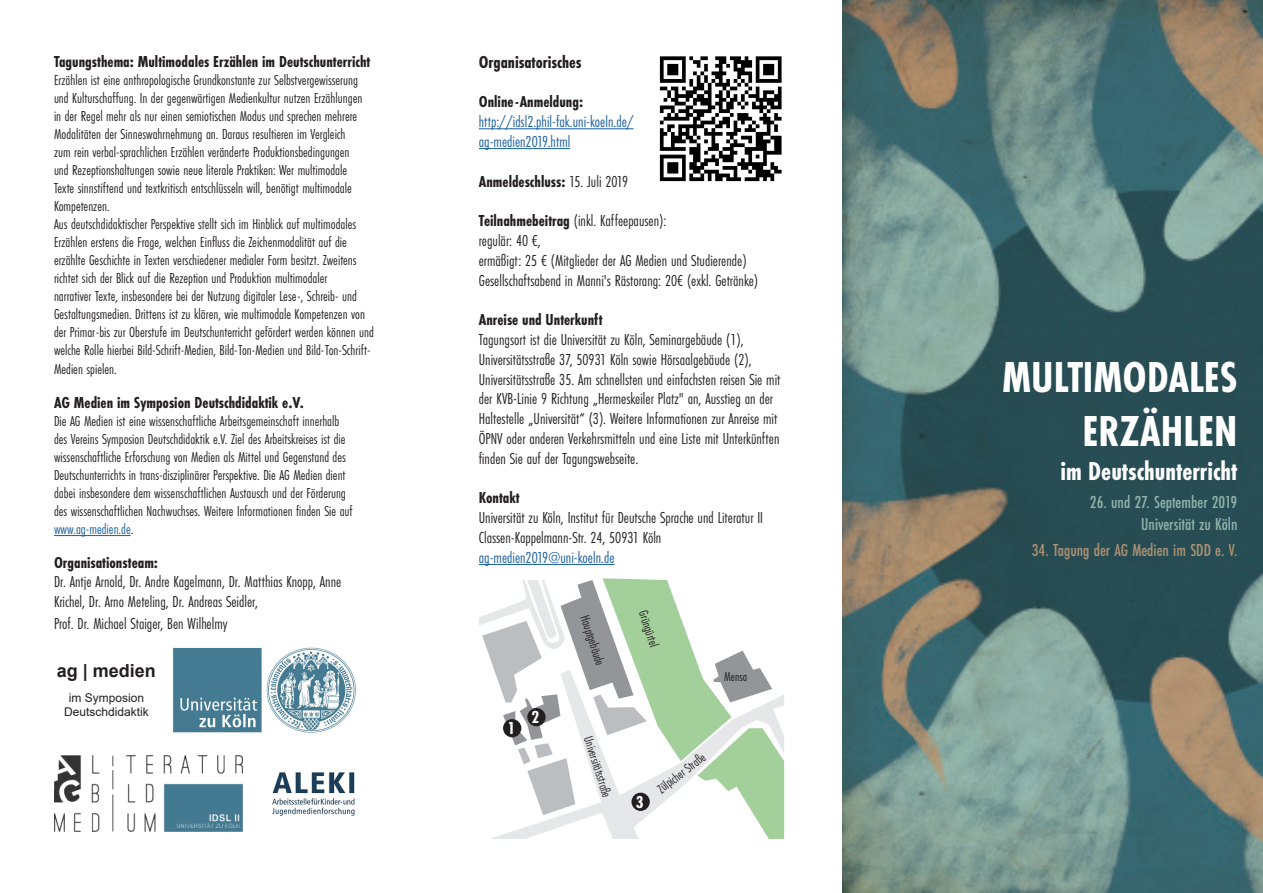
<style>
.page{position:relative;width:1263px;height:893px;background:#fff}
.page>*{position:absolute;margin:0;border:0;box-sizing:border-box;transform-origin:0 0}
.t1{font:700 45px "Futura PT Cond";color:#fff}
.t2{font:700 27px "Futura PT Cond";color:#fff}
.t3{font:500 18px "Futura PT Cond";color:#91b3ac}
.t4{font:500 18px "Futura PT Cond";color:#ad9274}
.t5{font:700 18px "Futura PT Cond";color:#231f20}
.t6{font:700 18px "Arial";color:#231f20}
.t7{font:700 18px "Futura PT Cond";color:#fff}
.t8{font:16.5px/19.8px "Futura PT Cond";color:#231f20}
.t9{font:700 16.5px "Futura PT Cond";color:#231f20}
.t10{font:16.5px/19.8px "Futura PT Cond";color:#175d9e}
.t11{font:15px/18px "Futura PT Cond";color:#231f20}
.t12{font:13.5px "Futura PT Cond";color:#231f20}
.t13{font:12px/14.4px "Arial";color:#231f20;text-align:center}
.s1{color:#175d9e}
.s2{font-weight:400}
.s3{font-weight:700}
</style>
<div class="page">
<img style="left:842px;top:0;width:421px;height:893px">
<hr style="left:479px;top:128px;width:154px;height:1px;background:#175d9e">
<hr style="left:479px;top:148px;width:91px;height:1px;background:#175d9e">
<hr style="left:479px;top:564px;width:135px;height:1px;background:#175d9e">
<img style="left:272px;top:772px;width:83px;height:44px">
<img style="left:172px;top:647px;width:184px;height:86px">
<img style="left:54px;top:755px;width:188px;height:76px">
<img style="left:659px;top:56px;width:123px;height:126px">
<hr style="left:54px;top:535px;width:77px;height:1px;background:#175d9e">
<svg style="left:479px;top:578px;width:305px;height:261px"></svg>
<div style="left:503px;top:719px;width:18px;height:18px;background:#231f20;border-radius:50%"></div>
<div style="left:527px;top:708px;width:19px;height:18px;background:#231f20;border-radius:50%"></div>
<div style="left:631px;top:793px;width:19px;height:18px;background:#231f20;border-radius:50%"></div>
<p class="t9" style="left:54px;top:52px;width:318px">Tagungsthema: Multimodales Erzählen im Deutschunterricht</p>
<p class="t11" style="left:54px;top:71px;width:310px">Erzählen ist eine anthropologische Grundkonstante zur Selbstvergewisserung und Kulturschaffung. In der gegenwärtigen Medienkultur nutzen Erzählungen in der Regel mehr als nur einen semiotischen Modus und sprechen mehrere Modalitäten der Sinneswahrnehmung an. Daraus resultieren im Vergleich zum rein verbal-sprachlichen Erzählen veränderte Produktionsbedingungen und Rezeptionshaltungen sowie neue literale Praktiken: Wer multimodale Texte sinnstiftend und textkritisch entschlüsseln will, benötigt multimodale Kompetenzen.</p>
<p class="t11" style="left:54px;top:215px;width:321px">Aus deutschdidaktischer Perspektive stellt sich im Hinblick auf multimodales Erzählen erstens die Frage, welchen Einfluss die Zeichenmodalität auf die erzählte Geschichte in Texten verschiedener medialer Form besitzt. Zweitens richtet sich der Blick auf die Rezeption und Produktion multimodaler<br>narrativer Texte, insbesondere bei der Nutzung digitaler Lese-, Schreib- und Gestaltungsmedien. Drittens ist zu klären, wie multimodale Kompetenzen von der Primar-bis zur Oberstufe im Deutschunterricht gefördert werden können und welche Rolle hierbei Bild-Schrift-Medien, Bild-Ton-Medien und Bild-Ton-Schrift-</p>
<p class="t11" style="left:54px;top:360px;width:64px">Medien spielen.</p>
<p class="t9" style="left:54px;top:393px;width:251px">AG Medien im Symposion Deutschdidaktik e.V.</p>
<p class="t11" style="left:54px;top:412px;width:300px">Die AG Medien ist eine wissenschaftliche Arbeitsgemeinschaft innerhalb des Vereins Symposion Deutschdidaktik e.V. Ziel des Arbeitskreises ist die wissenschaftliche Erforschung von Medien als Mittel und Gegenstand des Deutschunterrichts in trans-disziplinärer Perspektive. Die AG Medien dient dabei insbesondere dem wissenschaftlichen Austausch und der Förderung des wissenschaftlichen Nachwuchses. Weitere Informationen finden Sie auf <span class="s1">www.ag-medien.de</span>.</p>
<p class="t9" style="left:54px;top:552px;width:106px">Organisationsteam:</p>
<p class="t8" style="left:54px;top:572px;width:289px">Dr. Antje Arnold, Dr. Andre Kagelmann, Dr. Matthias Knopp, Anne<br>Krichel, Dr. Arno Meteling, Dr. Andreas Seidler,</p>
<p class="t8" style="left:54px;top:613px;width:175px">Prof. Dr. Michael Staiger, Ben Wilhelmy</p>
<p class="t6" style="left:57px;top:658px;width:101px">ag | medien</p>
<p class="t13" style="left:64px;top:690px;width:86px">im Symposion<br>Deutschdidaktik</p>
<p class="t5" style="left:479px;top:51px;width:104px">Organisatorisches</p>
<p class="t9" style="left:479px;top:92px;width:106px">Online-Anmeldung:</p>
<p class="t10" style="left:479px;top:112px;width:156px">http://idsl2.phil-fak.uni-koeln.de/ ag-medien2019.html</p>
<p class="t9" style="left:479px;top:172px;width:151px">Anmeldeschluss: <span class="s2">15. Juli 2019</span></p>
<p class="t8" style="left:479px;top:211px;width:189px"><span class="s3">Teilnahmebeitrag</span> (inkl. Kaffeepausen):</p>
<p class="t8" style="left:479px;top:231px;width:64px">regulär: 40 €,</p>
<p class="t8" style="left:479px;top:250px;width:269px">ermäßigt: 25 € (Mitglieder der AG Medien und Studierende)</p>
<p class="t8" style="left:479px;top:270px;width:281px">Gesellschaftsabend in Manni's Rästorang: 20€ (exkl. Getränke)</p>
<p class="t9" style="left:479px;top:310px;width:125px">Anreise und Unterkunft</p>
<p class="t8" style="left:479px;top:330px;width:303px">Tagungsort ist die Universität zu Köln, Seminargebäude (1), Universitätsstraße 37, 50931 Köln sowie Hörsaalgebäude (2), Universitätsstraße 35. Am schnellsten und einfachsten reisen Sie mit der KVB-Linie 9 Richtung „Hermeskeiler Platz" an, Ausstieg an der Haltestelle „Universität“ (3). Weitere Informationen zur Anreise mit ÖPNV oder anderen Verkehrsmitteln und eine Liste mit Unterkünften finden Sie auf der Tagungswebseite.</p>
<p class="t9" style="left:479px;top:488px;width:42px">Kontakt</p>
<p class="t8" style="left:479px;top:508px;width:286px">Universität zu Köln, Institut für Deutsche Sprache und Literatur II</p>
<p class="t8" style="left:479px;top:528px;width:184px">Classen-Kappelmann-Str. 24, 50931 Köln</p>
<p class="t10" style="left:479px;top:547px;width:137px">ag-medien2019@uni-koeln.de</p>
<p class="t7" style="left:507px;top:718px;width:9px">1</p>
<p class="t7" style="left:532px;top:707px;width:9px">2</p>
<p class="t12" style="left:592px;top:613px;width:53px;rotate:72deg">Hauptgebäude</p>
<p class="t12" style="left:650px;top:608px;width:39px;rotate:72deg">Grüngürtel</p>
<p class="t12" style="left:724px;top:668px;width:25px">Mensa</p>
<p class="t12" style="left:596px;top:735px;width:64px;rotate:72deg">Universitätsstraße</p>
<p class="t7" style="left:636px;top:791px;width:9px">3</p>
<p class="t12" style="left:654px;top:784px;width:58px;rotate:-38deg">Zülpicher Straße</p>
<p class="t1" style="left:1002px;top:351px;width:237px">MULTIMODALES</p>
<p class="t1" style="left:1082px;top:405px;width:157px">ERZÄHLEN</p>
<p class="t2" style="left:1060px;top:455px;width:178px">im Deutschunterricht</p>
<p class="t3" style="left:1090px;top:491px;width:149px">26. und 27. September 2019</p>
<p class="t3" style="left:1141px;top:513px;width:98px">Universität zu Köln</p>
<p class="t4" style="left:1032px;top:539px;width:207px">34. Tagung der AG Medien im SDD e. V.</p>
</div>
